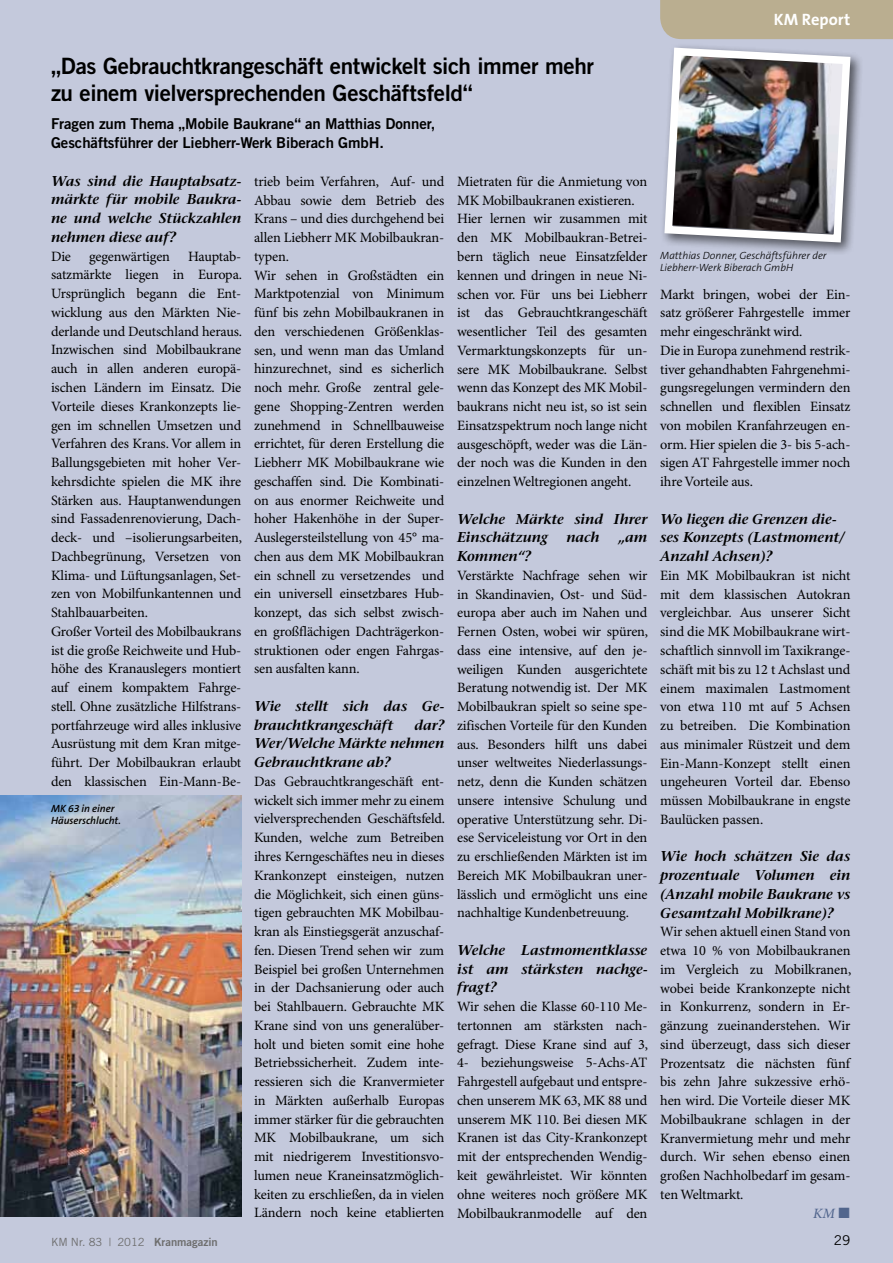
<style>
.page{position:relative;width:893px;height:1263px;background:#c4c9dc}
.page>*{position:absolute;margin:0;border:0;box-sizing:border-box;transform-origin:0 0}
.t1{font:22.5px/27px "Trade Gothic Bold Two";letter-spacing:-.015em;color:#000}
.t2{font:700 16.5px "The Sans B7";color:#fff}
.t3{font:15px/18.8px "Trade Gothic Bold Two";letter-spacing:-.005em;color:#000}
.t4{font:14.25px/18.8px "Minion Pro";letter-spacing:-.01em;color:#000;text-align:justify}
.t5{font:italic 600 14.25px/18.8px "Stone Serif";letter-spacing:-.005em;color:#000;text-align:justify}
.t6{font:italic 500 14.25px "Minion Pro";color:#51658d}
.t7{font:13.5px "Trade Gothic";color:#000}
.t8{font:11.25px "Trade Gothic";color:#6e6e6e}
.t9{font:italic 300 10.5px/12.3px "The Sans B3";color:#000}
.t10{font:italic 600 10.5px/12.3px "The Sans B6";letter-spacing:-.005em;color:#000}
.s1{font-family:"Trade Gothic Bold Two"}
</style>
<div class="page">
<div style="left:659px;top:42px;width:204px;height:213px;background:#000;opacity:.6"></div>
<img style="left:660px;top:0;width:233px;height:246px">
<img style="left:0;top:795px;width:241px;height:421px">
<p class="t2" style="left:774px;top:11px;width:78px">KM Report</p>
<h1 class="t1" style="left:51px;top:52px;width:545px">„Das Gebrauchtkrangeschäft entwickelt sich immer mehr zu einem vielversprechenden Geschäftsfeld“</h1>
<p class="t3" style="left:51px;top:114px;width:386px">Fragen zum Thema „Mobile Baukrane“ an Matthias Donner,<br>Geschäftsführer der Liebherr-Werk Biberach GmbH.</p>
<p class="t5" style="left:51px;top:171px;width:192px">Was sind die Hauptabsatz&shy;märkte für mobile Baukra&shy;ne und welche Stückzahlen nehmen diese auf?</p>
<p class="t4" style="left:51px;top:247px;width:22px">Die</p>
<p class="t4" style="left:89px;top:247px;width:82px">gegenwärtigen</p>
<p class="t4" style="left:254px;top:172px;width:192px;text-align:left">trieb beim Verfahren, Auf- und<br>Abbau sowie dem Betrieb des<br>Krans – und dies durchgehend bei allen Liebherr MK Mobilbaukran&shy;typen.<br>Wir sehen in Großstädten ein<br>Marktpotenzial von Minimum fünf bis zehn Mobilbaukranen in den verschiedenen Größenklas&shy;sen, und wenn man das Umland hinzurechnet, sind es sicherlich noch mehr. Große zentral gele&shy;gene Shopping-Zentren werden zunehmend in Schnellbauweise errichtet, für deren Erstellung die<br>Liebherr MK Mobilbaukrane wie geschaffen sind. Die Kombinati&shy;on aus enormer Reichweite und hoher Hakenhöhe in der Super-<br>Auslegersteilstellung von 45° ma&shy;chen aus dem MK Mobilbaukran ein schnell zu versetzendes und ein universell einsetzbares Hub&shy;konzept, das sich selbst zwisch&shy;en großflächigen Dachträgerkon&shy;struktionen oder engen Fahrgas&shy;sen ausfalten kann.</p>
<p class="t5" style="left:254px;top:697px;width:192px">Wie stellt sich das Ge&shy;brauchtkrangeschäft</p>
<p class="t4" style="left:457px;top:173px;width:192px;text-align:left">Mietraten für die Anmietung von<br>MK Mobilbaukranen existieren.<br>Hier lernen wir zusammen mit den MK Mobilbaukran-Betrei&shy;bern täglich neue Einsatzfelder kennen und dringen in neue Ni&shy;schen vor. Für uns bei Liebherr ist das Gebrauchtkrangeschäft wesentlicher Teil des gesamten<br>Vermarktungskonzepts für un&shy;sere MK Mobilbaukrane. Selbst wenn das Konzept des MK Mobil&shy;baukrans nicht neu ist, so ist sein<br>Einsatzspektrum noch lange nicht ausgeschöpft, weder was die Län&shy;der noch was die Kunden in den einzelnen Weltregionen angeht.</p>
<p class="t5" style="left:457px;top:509px;width:192px">Welche Märkte sind Ihrer<br>Einschätzung</p>
<p class="t4" style="left:51px;top:247px;width:193px;text-align:left;text-indent:137px">Hauptab&shy;satzmärkte liegen in Europa.<br>Ursprünglich begann die Ent&shy;wicklung aus den Märkten Nie&shy;derlande und Deutschland heraus.<br>Inzwischen sind Mobilbaukrane auch in allen anderen europä&shy;ischen Ländern im Einsatz. Die<br>Vorteile dieses Krankonzepts lie&shy;gen im schnellen Umsetzen und<br>Verfahren des Krans. Vor allem in<br>Ballungsgebieten mit hoher Ver&shy;kehrsdichte spielen die MK ihre<br>Stärken aus. Hauptanwendungen sind Fassadenrenovierung, Dach&shy;deck- und –isolierungsarbeiten,<br>Dachbegrünung, Versetzen von<br>Klima- und Lüftungsanlagen, Set&shy;zen von Mobilfunkantennen und<br>Stahlbauarbeiten.<br>Großer Vorteil des Mobilbaukrans ist die große Reichweite und Hub&shy;höhe des Kranauslegers montiert auf einem kompaktem Fahrge&shy;stell. Ohne zusätzliche Hilfstrans&shy;portfahrzeuge wird alles inklusive<br>Ausrüstung mit dem Kran mitge&shy;führt. Der Mobilbaukran erlaubt den klassischen Ein-Mann-Be-</p>
<p class="t5" style="left:566px;top:528px;width:35px">nach</p>
<p class="t5" style="left:618px;top:528px;width:31px">„am</p>
<p class="t5" style="left:457px;top:547px;width:76px">Kommen“?</p>
<p class="t4" style="left:457px;top:566px;width:193px">Verstärkte Nachfrage sehen wir in Skandinavien, Ost- und Süd&shy;europa aber auch im Nahen und Fernen Osten, wobei wir spüren, dass eine intensive, auf den je&shy;weiligen Kunden ausgerichtete Beratung notwendig ist. Der MK Mobilbaukran spielt so seine spe&shy;zifischen Vorteile für den Kunden aus. Besonders hilft uns dabei unser weltweites Niederlassungs&shy;netz, denn die Kunden schätzen unsere intensive Schulung und operative Unterstützung sehr. Di&shy;ese Serviceleistung vor Ort in den zu erschließenden Märkten ist im Bereich MK Mobilbaukran uner&shy;lässlich und ermöglicht uns eine nachhaltige Kundenbetreuung.</p>
<p class="t5" style="left:457px;top:941px;width:192px">Welche Lastmomentklasse ist am stärksten nachge&shy;fragt?</p>
<p class="t4" style="left:457px;top:998px;width:193px">Wir sehen die Klasse 60-110 Me&shy;tertonnen am stärksten nach&shy;gefragt. Diese Krane sind auf 3, 4- beziehungsweise 5-Achs-AT Fahrgestell aufgebaut und entspre&shy;chen unserem MK 63, MK 88 und unserem MK 110. Bei diesen MK Kranen ist das City-Krankonzept mit der entsprechenden Wendig&shy;keit gewährleistet. Wir könnten ohne weiteres noch größere MK Mobilbaukranmodelle auf den</p>
<p class="t5" style="left:254px;top:715px;width:192px;text-indent:160px">dar?<br>Wer/Welche Märkte nehmen Gebrauchtkrane ab?</p>
<p class="t4" style="left:254px;top:773px;width:193px">Das Gebrauchtkrangeschäft ent&shy;wickelt sich immer mehr zu einem vielversprechenden Geschäftsfeld.<br>Kunden, welche zum Betreiben ihres Kerngeschäftes neu in dieses Krankonzept einsteigen, nutzen die Möglichkeit, sich einen güns&shy;tigen gebrauchten MK Mobilbau&shy;kran als Einstiegsgerät anzuschaf&shy;fen. Diesen Trend sehen wir zum Beispiel bei großen Unternehmen in der Dachsanierung oder auch bei Stahlbauern. Gebrauchte MK Krane sind von uns generalüber&shy;holt und bieten somit eine hohe Betriebssicherheit. Zudem inte&shy;ressieren sich die Kranvermieter in Märkten außerhalb Europas immer stärker für die gebrauchten MK Mobilbaukrane, um sich mit niedrigerem Investitionsvo&shy;lumen neue Kraneinsatzmöglich&shy;keiten zu erschließen, da in vielen Ländern noch keine etablierten</p>
<p class="t10" style="left:51px;top:802px;width:72px">MK 63 in einer<br>Häuserschlucht.</p>
<p class="t9" style="left:660px;top:249px;width:168px">Matthias Donner, Geschäftsführer der<br>Liebherr-Werk Biberach GmbH</p>
<p class="t4" style="left:660px;top:285px;width:192px;text-align:left">Markt bringen, wobei der Ein&shy;satz größerer Fahrgestelle immer mehr eingeschränkt wird.<br>Die in Europa zunehmend restrik&shy;tiver gehandhabten Fahrgenehmi&shy;gungsregelungen vermindern den schnellen und flexiblen Einsatz von mobilen Kranfahrzeugen en&shy;orm. Hier spielen die 3- bis 5-ach&shy;sigen AT Fahrgestelle immer noch ihre Vorteile aus.</p>
<p class="t5" style="left:660px;top:509px;width:185px;text-align:left">Wo liegen die Grenzen die&shy;ses Konzepts (Lastmoment/<br>Anzahl Achsen)?</p>
<p class="t4" style="left:660px;top:567px;width:192px">Ein MK Mobilbaukran ist nicht mit dem klassischen Autokran vergleichbar. Aus unserer Sicht sind die MK Mobilbaukrane wirt&shy;schaftlich sinnvoll im Taxikrange&shy;schäft mit bis zu 12 t Achslast und einem maximalen Lastmoment von etwa 110 mt auf 5 Achsen zu betreiben. Die Kombination aus minimaler Rüstzeit und dem Ein-Mann-Konzept stellt einen ungeheuren Vorteil dar. Ebenso müssen Mobilbaukrane in engste Baulücken passen.</p>
<p class="t5" style="left:660px;top:847px;width:192px">Wie hoch schätzen Sie das prozentuale Volumen ein (Anzahl mobile Baukrane vs Gesamtzahl Mobilkrane)?</p>
<p class="t4" style="left:660px;top:923px;width:193px">Wir sehen aktuell einen Stand von etwa 10 % von Mobilbaukranen im Vergleich zu Mobilkranen, wobei beide Krankonzepte nicht in Konkurrenz, sondern in Er&shy;gänzung zueinanderstehen. Wir sind überzeugt, dass sich dieser Prozentsatz die nächsten fünf bis zehn Jahre sukzessive erhö&shy;hen wird. Die Vorteile dieser MK Mobilbaukrane schlagen in der Kranvermietung mehr und mehr durch. Wir sehen ebenso einen großen Nachholbedarf im gesam&shy;ten Weltmarkt.</p>
<p class="t6" style="left:813px;top:1203px;width:23px">KM</p>
<p class="t8" style="left:51px;top:1235px;width:168px">KM Nr. 83 | 2012 <span class="s1">Kranmagazin</span></p>
<p class="t7" style="left:834px;top:1232px;width:18px">29</p>
</div>
